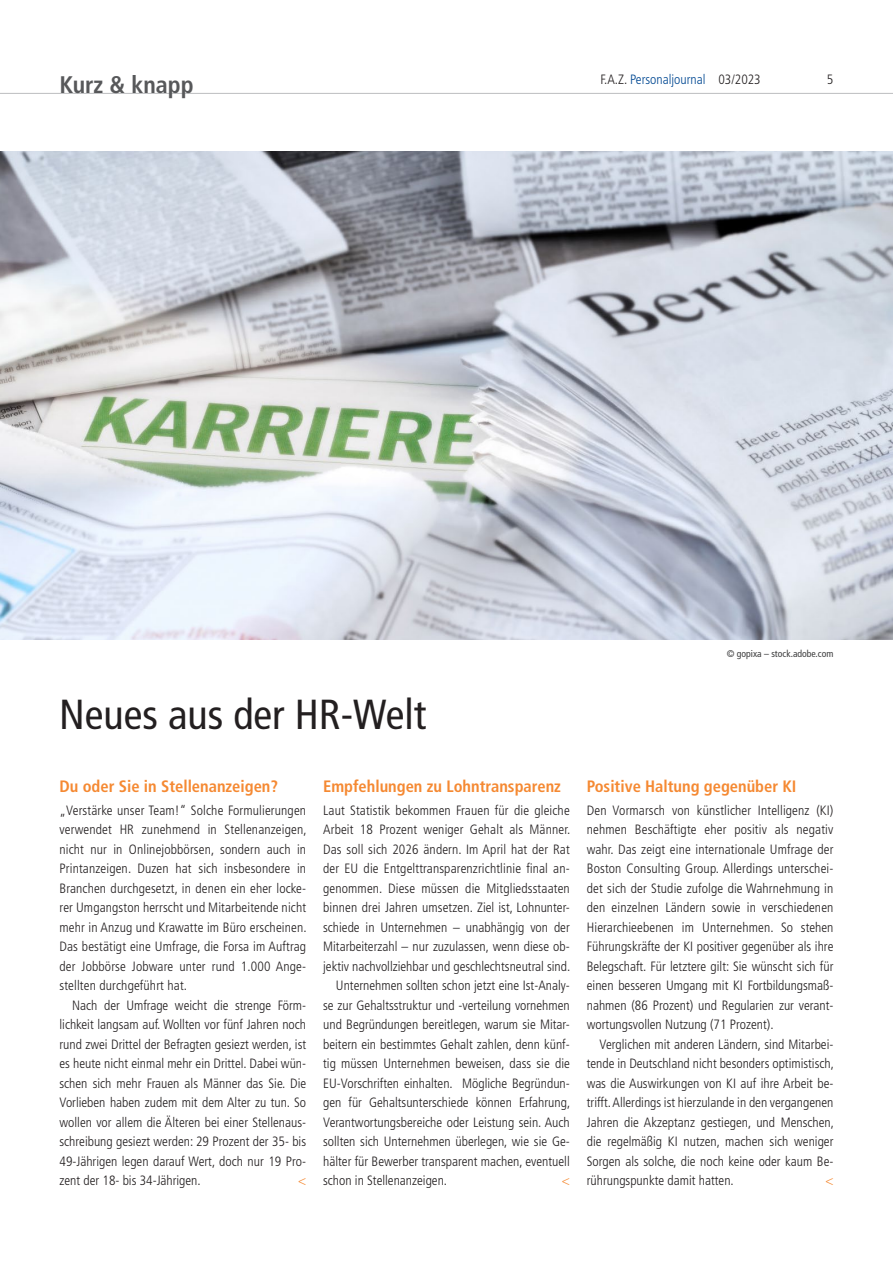
<style>
.page{position:relative;width:893px;height:1263px;background:#fff}
.page>*{position:absolute;margin:0;border:0;box-sizing:border-box;transform-origin:0 0}
.t1{font:condensed 42px "Frutiger LT Std";color:#231f20}
.t2{font:700 condensed 24px "Frutiger LT Std";color:#57585a}
.t3{font:700 condensed 16.5px "Frutiger LT Std";color:#f58932}
.t4{font:300 condensed 13.5px/19.5px "Frutiger LT Std";color:#231f20;text-align:justify}
.t5{font:300 condensed 13.5px "Frutiger LT Std";color:#014892}
.t6{font:300 condensed 13.5px "Frutiger LT Std";color:#f58932}
.t7{font:condensed 9.75px "Frutiger LT Std";color:#3e3e3f}
.s1{color:#231f20}
</style>
<div class="page">
<hr style="left:0;top:93px;width:893px;height:1px;background:#bcbdc0">
<img style="left:0;top:152px;width:893px;height:487px">
<h2 class="t2" style="left:60px;top:70px;width:136px">Kurz &amp; knapp</h2>
<p class="t5" style="left:600px;top:72px;width:162px"><span class="s1">F.A.Z.</span> Personaljournal <span class="s1">03/2023</span></p>
<p class="t4" style="left:827px;top:70px;width:8px">5</p>
<h1 class="t1" style="left:59px;top:690px;width:368px">Neues aus der HR-Welt</h1>
<p class="t7" style="left:727px;top:648px;width:108px">© gopixa – stock.adobe.com</p>
<p class="t3" style="left:60px;top:776px;width:220px">Du oder Sie in Stellenanzeigen?</p>
<p class="t4" style="left:60px;top:800px;width:249px">„Verstärke unser Team!“ Solche Formulierungen verwendet HR zunehmend in Stellenanzeigen, nicht nur in Onlinejobbörsen, sondern auch in Printanzeigen. Duzen hat sich insbesondere in Branchen durchgesetzt, in denen ein eher locke&shy;rer Umgangston herrscht und Mitarbeitende nicht mehr in Anzug und Krawatte im Büro erscheinen.<br>Das bestätigt eine Umfrage, die Forsa im Auftrag der Jobbörse Jobware unter rund 1.000 Ange&shy;stellten durchgeführt hat.</p>
<p class="t4" style="left:60px;top:995px;width:248px;text-indent:13px">Nach der Umfrage weicht die strenge Förm&shy;lichkeit langsam auf. Wollten vor fünf Jahren noch rund zwei Drittel der Befragten gesiezt werden, ist es heute nicht einmal mehr ein Drittel. Dabei wün&shy;schen sich mehr Frauen als Männer das Sie. Die Vorlieben haben zudem mit dem Alter zu tun. So wollen vor allem die Älteren bei einer Stellenaus&shy;schreibung gesiezt werden: 29 Prozent der 35- bis 49-Jährigen legen darauf Wert, doch nur 19 Pro&shy;zent der 18- bis 34-Jährigen.</p>
<p class="t6" style="left:298px;top:1173px;width:10px">&lt;</p>
<p class="t3" style="left:323px;top:776px;width:239px">Empfehlungen zu Lohntransparenz</p>
<p class="t4" style="left:323px;top:800px;width:248px">Laut Statistik bekommen Frauen für die gleiche</p>
<p class="t4" style="left:323px;top:820px;width:249px">Arbeit 18 Prozent weniger Gehalt als Männer.</p>
<p class="t4" style="left:323px;top:839px;width:248px">Das soll sich 2026 ändern. Im April hat der Rat</p>
<p class="t4" style="left:323px;top:859px;width:248px">der EU die Entgelttransparenzrichtlinie final an-</p>
<p class="t4" style="left:323px;top:878px;width:248px">genommen. Diese müssen die Mitgliedsstaaten</p>
<p class="t4" style="left:323px;top:898px;width:248px">binnen drei Jahren umsetzen. Ziel ist, Lohnunter-</p>
<p class="t4" style="left:323px;top:917px;width:248px">schiede in Unternehmen – unabhängig von der</p>
<p class="t4" style="left:323px;top:937px;width:248px">Mitarbeiterzahl – nur zuzulassen, wenn diese ob-</p>
<p class="t4" style="left:323px;top:956px;width:249px">jektiv nachvollziehbar und geschlechtsneutral sind.</p>
<p class="t4" style="left:336px;top:976px;width:235px">Unternehmen sollten schon jetzt eine Ist-Analy-</p>
<p class="t4" style="left:323px;top:995px;width:248px">se zur Gehaltsstruktur und -verteilung vornehmen</p>
<p class="t4" style="left:323px;top:1015px;width:248px">und Begründungen bereitlegen, warum sie Mitar-</p>
<p class="t4" style="left:323px;top:1034px;width:248px">beitern ein bestimmtes Gehalt zahlen, denn künf-</p>
<p class="t4" style="left:323px;top:1054px;width:248px">tig müssen Unternehmen beweisen, dass sie die</p>
<p class="t4" style="left:323px;top:1073px;width:248px">EU-Vorschriften einhalten. Mögliche Begründun-</p>
<p class="t4" style="left:323px;top:1093px;width:249px">gen für Gehaltsunterschiede können Erfahrung,</p>
<p class="t4" style="left:323px;top:1112px;width:248px">Verantwortungsbereiche oder Leistung sein. Auch</p>
<p class="t4" style="left:323px;top:1132px;width:248px">sollten sich Unternehmen überlegen, wie sie Ge-</p>
<p class="t4" style="left:323px;top:1151px;width:248px">hälter für Bewerber transparent machen, eventuell</p>
<p class="t4" style="left:323px;top:1171px;width:125px">schon in Stellenanzeigen.</p>
<p class="t6" style="left:562px;top:1173px;width:10px">&lt;</p>
<p class="t3" style="left:587px;top:776px;width:211px">Positive Haltung gegenüber KI</p>
<p class="t4" style="left:587px;top:800px;width:248px">Den Vormarsch von künstlicher Intelligenz (KI) nehmen Beschäftigte eher positiv als negativ wahr. Das zeigt eine internationale Umfrage der Boston Consulting Group. Allerdings unterschei&shy;det sich der Studie zufolge die Wahrnehmung in den einzelnen Ländern sowie in verschiedenen Hierarchieebenen im Unternehmen. So stehen Führungskräfte der KI positiver gegenüber als ihre Belegschaft. Für letztere gilt: Sie wünscht sich für einen besseren Umgang mit KI Fortbildungsmaß&shy;nahmen (86 Prozent) und Regularien zur verant&shy;wortungsvollen Nutzung (71 Prozent).</p>
<p class="t4" style="left:587px;top:1034px;width:249px;text-indent:13px">Verglichen mit anderen Ländern, sind Mitarbei&shy;tende in Deutschland nicht besonders optimistisch, was die Auswirkungen von KI auf ihre Arbeit be&shy;trifft. Allerdings ist hierzulande in den vergangenen Jahren die Akzeptanz gestiegen, und Menschen, die regelmäßig KI nutzen, machen sich weniger Sorgen als solche, die noch keine oder kaum Be&shy;rührungspunkte damit hatten.</p>
<p class="t6" style="left:825px;top:1173px;width:10px">&lt;</p>
</div>
